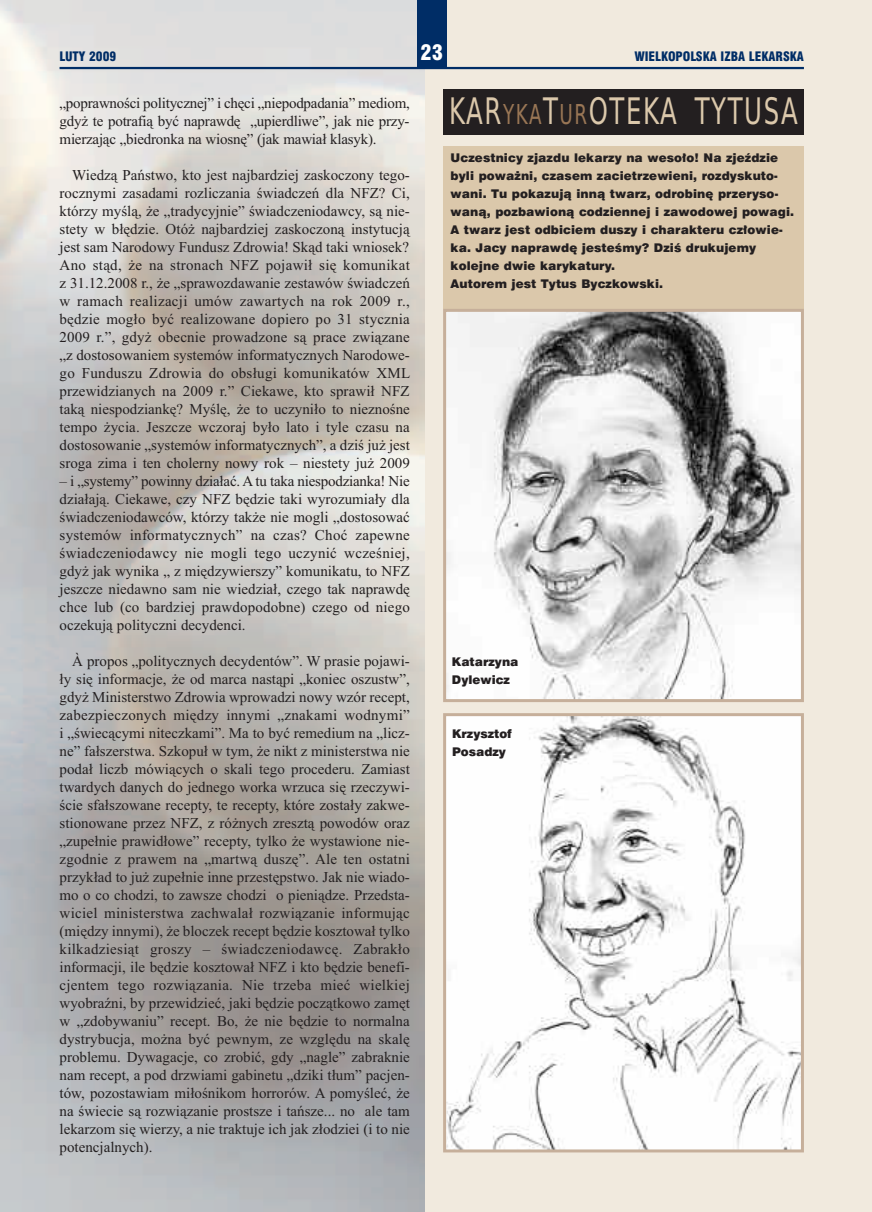
<style>
.page{position:relative;width:872px;height:1212px;background:#fff}
.page>*{position:absolute;margin:0;border:0;box-sizing:border-box;transform-origin:0 0}
.t1{font:36.6px "Prima Sans EU";letter-spacing:.065em;color:#dbc8ab;scale:.67 1}
.t2{font:21px "Swis 721 Blk Cn EU";color:#fff}
.t3{font:15px/18px "Times New Roman";color:#231f20;text-align:justify}
.t4{font:12.75px "Swis 721 Blk Cn EU";color:#002d66}
.t5{font:12px/18px "Swis 721 Blk EU";letter-spacing:.005em;color:#231f20}
.s1{font-size:27.45px;color:#997655}
</style>
<div class="page">
<div style="left:425px;top:0;width:447px;height:1212px;background:#f1eade"></div>
<hr style="left:60px;top:67px;width:744px;height:2px;background:#002d66">
<div style="left:417px;top:0;width:29px;height:68px;background:#002d66"></div>
<div style="left:443px;top:146px;width:361px;height:162px;background:#dbc8ab"></div>
<img style="left:447px;top:313px;width:353px;height:385px">
<div style="left:443px;top:309px;width:361px;height:393px;border:3px solid #c6af9a"></div>
<img style="left:447px;top:717px;width:353px;height:431px">
<div style="left:443px;top:713px;width:361px;height:439px;border:3px solid #c6af9a"></div>
<div style="left:443px;top:89px;width:361px;height:45px;background:#231f20"></div>
<p class="t4" style="left:60px;top:48px;width:58px">LUTY 2009</p>
<h2 class="t2" style="left:420px;top:40px;width:24px">23</h2>
<p class="t4" style="left:634px;top:48px;width:171px">WIELKOPOLSKA IZBA LEKARSKA</p>
<p class="t3" style="left:60px;top:94px;width:352px">„poprawności politycznej” i chęci „niepodpadania” mediom, gdyż te potrafią być naprawdę „upierdliwe”, jak nie przy&shy;mierzając „biedronka na wiosnę” (jak mawiał klasyk).</p>
<p class="t3" style="left:60px;top:166px;width:352px;text-indent:13px">Wiedzą Państwo, kto jest najbardziej zaskoczony tego&shy;rocznymi zasadami rozliczania świadczeń dla NFZ? Ci, którzy myślą, że „tradycyjnie” świadczeniodawcy, są nie&shy;stety w błędzie. Otóż najbardziej zaskoczoną instytucją jest sam Narodowy Fundusz Zdrowia! Skąd taki wniosek?<br>Ano stąd, że na stronach NFZ pojawił się komunikat z 31.12.2008 r., że „sprawozdawanie zestawów świadczeń w ramach realizacji umów zawartych na rok 2009 r., będzie mogło być realizowane dopiero po 31 stycznia 2009 r.”, gdyż obecnie prowadzone są prace związane „z dostosowaniem systemów informatycznych Narodowe&shy;go Funduszu Zdrowia do obsługi komunikatów XML przewidzianych na 2009 r.” Ciekawe, kto sprawił NFZ taką niespodziankę? Myślę, że to uczyniło to nieznośne tempo życia. Jeszcze wczoraj było lato i tyle czasu na dostosowanie „systemów informatycznych”, a dziś już jest sroga zima i ten cholerny nowy rok – niestety już 2009</p>
<p class="t3" style="left:60px;top:472px;width:352px">– i „systemy” powinny działać. A tu taka niespodzianka! Nie działają. Ciekawe, czy NFZ będzie taki wyrozumiały dla świadczeniodawców, którzy także nie mogli „dostosować systemów informatycznych” na czas? Choć zapewne świadczeniodawcy nie mogli tego uczynić wcześniej, gdyż jak wynika „ z międzywierszy” komunikatu, to NFZ jeszcze niedawno sam nie wiedział, czego tak naprawdę chce lub (co bardziej prawdopodobne) czego od niego oczekują polityczni decydenci.</p>
<p class="t3" style="left:60px;top:652px;width:352px;text-indent:13px">À propos „politycznych decydentów”. W prasie pojawi&shy;ły się informacje, że od marca nastąpi „koniec oszustw”, gdyż Ministerstwo Zdrowia wprowadzi nowy wzór recept, zabezpieczonych między innymi „znakami wodnymi” i „świecącymi niteczkami”. Ma to być remedium na „licz&shy;ne” fałszerstwa. Szkopuł w tym, że nikt z ministerstwa nie podał liczb mówiących o skali tego procederu. Zamiast twardych danych do jednego worka wrzuca się rzeczywi&shy;ście sfałszowane recepty, te recepty, które zostały zakwe&shy;stionowane przez NFZ, z różnych zresztą powodów oraz „zupełnie prawidłowe” recepty, tylko że wystawione nie&shy;zgodnie z prawem na „martwą duszę”. Ale ten ostatni przykład to już zupełnie inne przestępstwo. Jak nie wiado&shy;mo o co chodzi, to zawsze chodzi o pieniądze. Przedsta&shy;wiciel ministerstwa zachwalał rozwiązanie informując (między innymi), że bloczek recept będzie kosztował tylko kilkadziesiąt groszy – świadczeniodawcę. Zabrakło informacji, ile będzie kosztował NFZ i kto będzie benefi&shy;cjentem tego rozwiązania. Nie trzeba mieć wielkiej wyobraźni, by przewidzieć, jaki będzie początkowo zamęt w „zdobywaniu” recept. Bo, że nie będzie to normalna dystrybucja, można być pewnym, ze względu na skalę problemu. Dywagacje, co zrobić, gdy „nagle” zabraknie nam recept, a pod drzwiami gabinetu „dziki tłum” pacjen&shy;tów, pozostawiam miłośnikom horrorów. A pomyśleć, że na świecie są rozwiązanie prostsze i tańsze... no ale tam lekarzom się wierzy, a nie traktuje ich jak złodziei (i to nie potencjalnych).</p>
<h1 class="t1" style="left:449px;top:85px;width:522px">KAR<span class="s1">YKA</span>T<span class="s1">UR</span>OTEKA TYTUSA</h1>
<p class="t5" style="left:450px;top:149px;width:345px">Uczestnicy zjazdu lekarzy na wesoło! Na zjeździe byli poważni, czasem zacietrzewieni, rozdyskuto&shy;wani. Tu pokazują inną twarz, odrobinę przeryso&shy;waną, pozbawioną codziennej i zawodowej powagi.<br>A twarz jest odbiciem duszy i charakteru człowie&shy;ka. Jacy naprawdę jesteśmy? Dziś drukujemy kolejne dwie karykatury.<br>Autorem jest Tytus Byczkowski.</p>
<p class="t5" style="left:452px;top:653px;width:68px">Katarzyna<br>Dylewicz</p>
<p class="t5" style="left:452px;top:725px;width:61px">Krzysztof<br>Posadzy</p>
</div>
